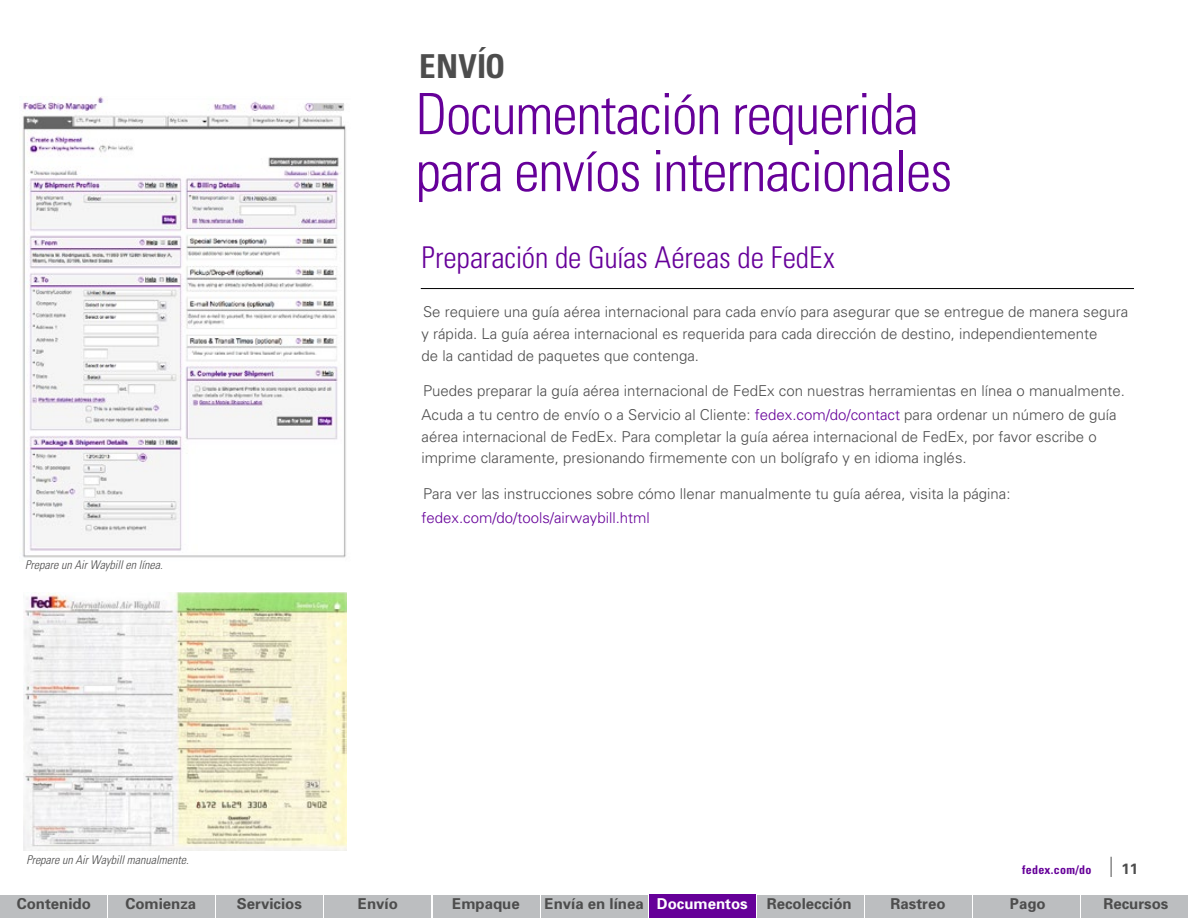
<style>
.page{position:relative;width:1188px;height:918px;background:#fff}
.page>*{position:absolute;margin:0;border:0;box-sizing:border-box;transform-origin:0 0}
.t1{font:300 condensed 57px/57px "Univers";letter-spacing:-.02em;color:#609}
.t2{font:700 condensed 33px "Univers";letter-spacing:.01em;color:#4d4d4d}
.t3{font:300 condensed 30px "Univers";letter-spacing:-.005em;color:#609}
.t4{font:300 15px/21.8px "Univers";color:#4d4d4d}
.t5{font:700 15px "Univers";color:#4d4d4d}
.t6{font:300 15px "Univers";color:#609}
.t7{font:700 15px "Univers";color:#fff}
.t8{font:italic 300 condensed 12px "Univers";color:#4d4d4d}
.t9{font:700 condensed 12px "Univers";letter-spacing:.025em;color:#609}
.s1{color:#609}
</style>
<div class="page">
<div style="left:0;top:895px;width:107px;height:23px;background:#bcbec0"></div>
<div style="left:108px;top:895px;width:107px;height:23px;background:#bcbec0"></div>
<div style="left:216px;top:895px;width:107px;height:23px;background:#bcbec0"></div>
<div style="left:324px;top:895px;width:107px;height:23px;background:#bcbec0"></div>
<div style="left:433px;top:895px;width:107px;height:23px;background:#bcbec0"></div>
<div style="left:541px;top:895px;width:107px;height:23px;background:#bcbec0"></div>
<div style="left:757px;top:895px;width:107px;height:23px;background:#bcbec0"></div>
<div style="left:865px;top:895px;width:107px;height:23px;background:#bcbec0"></div>
<div style="left:973px;top:895px;width:107px;height:23px;background:#bcbec0"></div>
<div style="left:1081px;top:895px;width:107px;height:23px;background:#bcbec0"></div>
<svg style="left:1111px;top:857px;width:1px;height:20px"></svg>
<img style="left:22px;top:96px;width:324px;height:462px">
<hr style="left:421px;top:288px;width:713px;height:1px;background:#000">
<div style="left:649px;top:895px;width:107px;height:23px;background:#609"></div>
<img style="left:23px;top:593px;width:323px;height:257px">
<h2 class="t2" style="left:419px;top:46px;width:88px">ENVÍO</h2>
<h1 class="t1" style="left:416px;top:86px;width:538px">Documentación requerida para envíos internacionales</h1>
<p class="t8" style="left:25px;top:558px;width:139px">Prepare un Air Waybill en línea.</p>
<p class="t8" style="left:26px;top:853px;width:164px">Prepare un Air Waybill manualmente.</p>
<h3 class="t3" style="left:422px;top:240px;width:415px">Preparación de Guías Aéreas de FedEx</h3>
<p class="t4" style="left:422px;top:301px;width:708px">Se requiere una guía aérea internacional para cada envío para asegurar que se entregue de manera segura y rápida. La guía aérea internacional es requerida para cada dirección de destino, independientemente<br>de la cantidad de paquetes que contenga.</p>
<p class="t4" style="left:422px;top:379px;width:705px;line-height:24px">Puedes preparar la guía aérea internacional de FedEx con nuestras herramientas en línea o manualmente.<br>Acuda a tu centro de envío o a Servicio al Cliente: <span class="s1">fedex.com/do/contact</span> para ordenar un número de guía</p>
<p class="t4" style="left:422px;top:425px;width:677px">aérea internacional de FedEx. Para completar la guía aérea internacional de FedEx, por favor escribe o imprime claramente, presionando firmemente con un bolígrafo y en idioma inglés.</p>
<p class="t4" style="left:423px;top:482px;width:589px">Para ver las instrucciones sobre cómo llenar manualmente tu guía aérea, visita la página:</p>
<p class="t6" style="left:422px;top:508px;width:230px">fedex.com/do/tools/airwaybill.html</p>
<p class="t9" style="left:1022px;top:862px;width:71px">fedex.com/do</p>
<p class="t5" style="left:1121px;top:859px;width:18px">11</p>
<p class="t5" style="left:17px;top:895px;width:76px">Contenido</p>
<p class="t5" style="left:125px;top:895px;width:72px">Comienza</p>
<p class="t5" style="left:237px;top:895px;width:67px">Servicios</p>
<p class="t5" style="left:358px;top:895px;width:42px">Envío</p>
<p class="t5" style="left:452px;top:895px;width:69px">Empaque</p>
<p class="t5" style="left:545px;top:895px;width:101px">Envía en línea</p>
<p class="t5" style="left:767px;top:895px;width:87px">Recolección</p>
<p class="t5" style="left:891px;top:895px;width:57px">Rastreo</p>
<p class="t5" style="left:1010px;top:895px;width:37px">Pago</p>
<p class="t5" style="left:1103px;top:895px;width:67px">Recursos</p>
<p class="t7" style="left:657px;top:895px;width:92px">Documentos</p>
</div>
